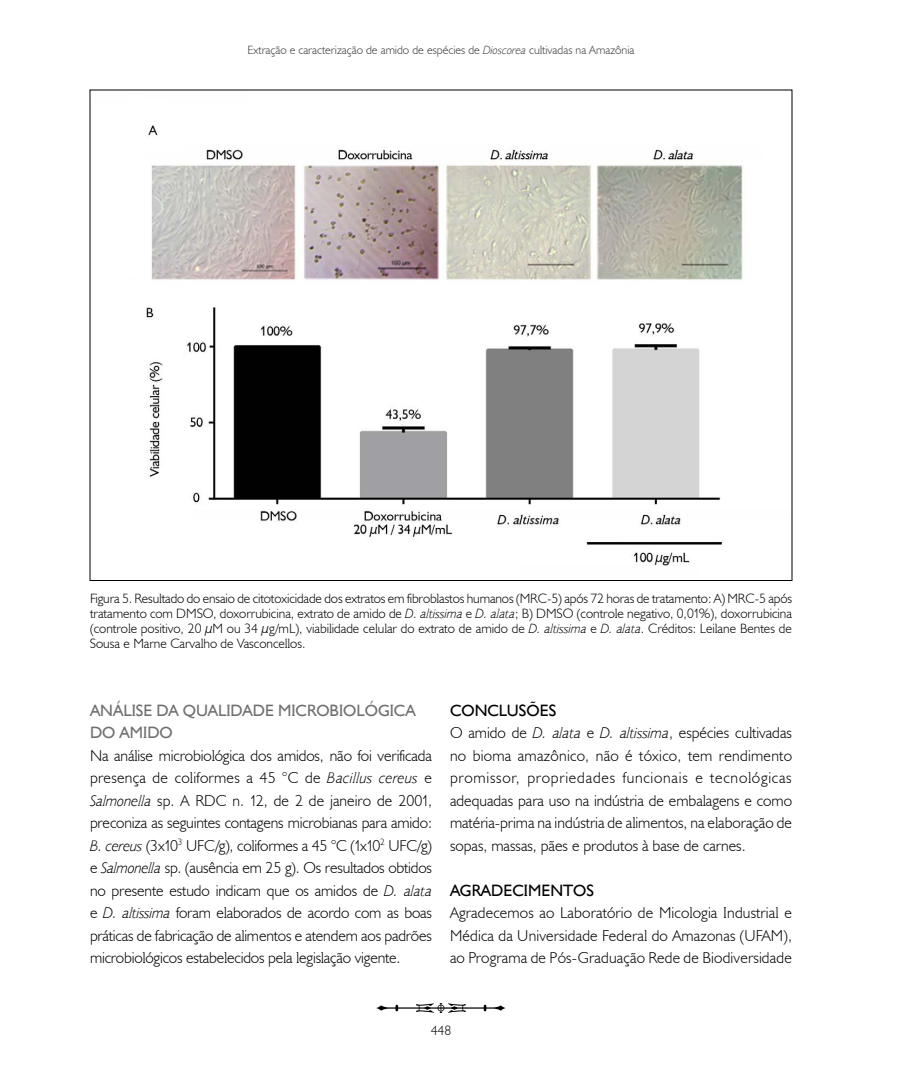
<style>
.page{position:relative;width:900px;height:1071px;background:#fff}
.page>*{position:absolute;margin:0;border:0;box-sizing:border-box;transform-origin:0 0}
.TÓPICOS_SUB{font:700 16.5px/22.5px "MPEG";color:#706f6f}
.TÓPICOS{font:700 16.5px "MPEG";color:#000}
.CORPO_DO_ARTIGO_SEM{font:15.75px/22.5px "MPEG";color:#000;text-align:justify}
.LEGENDAS_FIGURAS{font:13.5px/15px "MPEG";color:#000;text-align:justify}
.t1{font:12px "MPEG";color:#3c3c3b}
.s1{font-style:italic}
</style>
<div class="page">
<svg style="left:376px;top:1003px;width:130px;height:10px"></svg>
<img style="left:146px;top:125px;width:597px;height:441px">
<p class="t1" style="left:247px;top:43px;width:389px">Extração e caracterização de amido de espécies de <span class="s1">Dioscorea</span> cultivadas na Amazônia</p>
<p class="LEGENDAS_FIGURAS" style="left:90px;top:591px;width:704px">Figura 5. Resultado do ensaio de citotoxicidade dos extratos em fibroblastos humanos (MRC-5) após 72 horas de tratamento: A) MRC-5 após tratamento com DMSO, doxorrubicina, extrato de amido de <span class="s1">D. altissima</span> e <span class="s1">D. alata</span>; B) DMSO (controle negativo, 0,01%), doxorrubicina (controle positivo, 20 µM ou 34 µg/mL), viabilidade celular do extrato de amido de <span class="s1">D. altissima</span> e <span class="s1">D. alata</span>. Créditos: Leilane Bentes de Sousa e Marne Carvalho de Vasconcellos.</p>
<p class="TÓPICOS_SUB" style="left:90px;top:698px;width:327px">ANÁLISE DA QUALIDADE MICROBIOLÓGICA<br>DO AMIDO</p>
<p class="CORPO_DO_ARTIGO_SEM" style="left:90px;top:744px;width:344px">Na análise microbiológica dos amidos, não foi verificada presença de coliformes a 45 °C de <span class="s1">Bacillus cereus</span> e <span class="s1">Salmonella</span> sp. A RDC n. 12, de 2 de janeiro de 2001, preconiza as seguintes contagens microbianas para amido:<br><span class="s1">B. cereus</span> (3x10<sup>3</sup> UFC/g), coliformes a 45 °C (1x10<sup>2</sup> UFC/g) e <span class="s1">Salmonella</span> sp. (ausência em 25 g). Os resultados obtidos no presente estudo indicam que os amidos de <span class="s1">D. alata </span>e <span class="s1">D. altissima</span> foram elaborados de acordo com as boas práticas de fabricação de alimentos e atendem aos padrões microbiológicos estabelecidos pela legislação vigente.</p>
<p class="TÓPICOS" style="left:450px;top:700px;width:108px">CONCLUSÕES</p>
<p class="CORPO_DO_ARTIGO_SEM" style="left:450px;top:721px;width:344px">O amido de <span class="s1">D. alata</span> e <span class="s1">D. altissima</span>, espécies cultivadas no bioma amazônico, não é tóxico, tem rendimento promissor, propriedades funcionais e tecnológicas adequadas para uso na indústria de embalagens e como matéria-prima na indústria de alimentos, na elaboração de sopas, massas, pães e produtos à base de carnes.</p>
<p class="TÓPICOS" style="left:450px;top:880px;width:146px">AGRADECIMENTOS</p>
<p class="CORPO_DO_ARTIGO_SEM" style="left:450px;top:901px;width:343px">Agradecemos ao Laboratório de Micologia Industrial e Médica da Universidade Federal do Amazonas (UFAM), ao Programa de Pós-Graduação Rede de Biodiversidade</p>
<p class="LEGENDAS_FIGURAS" style="left:431px;top:1023px;width:22px">448</p>
</div>
